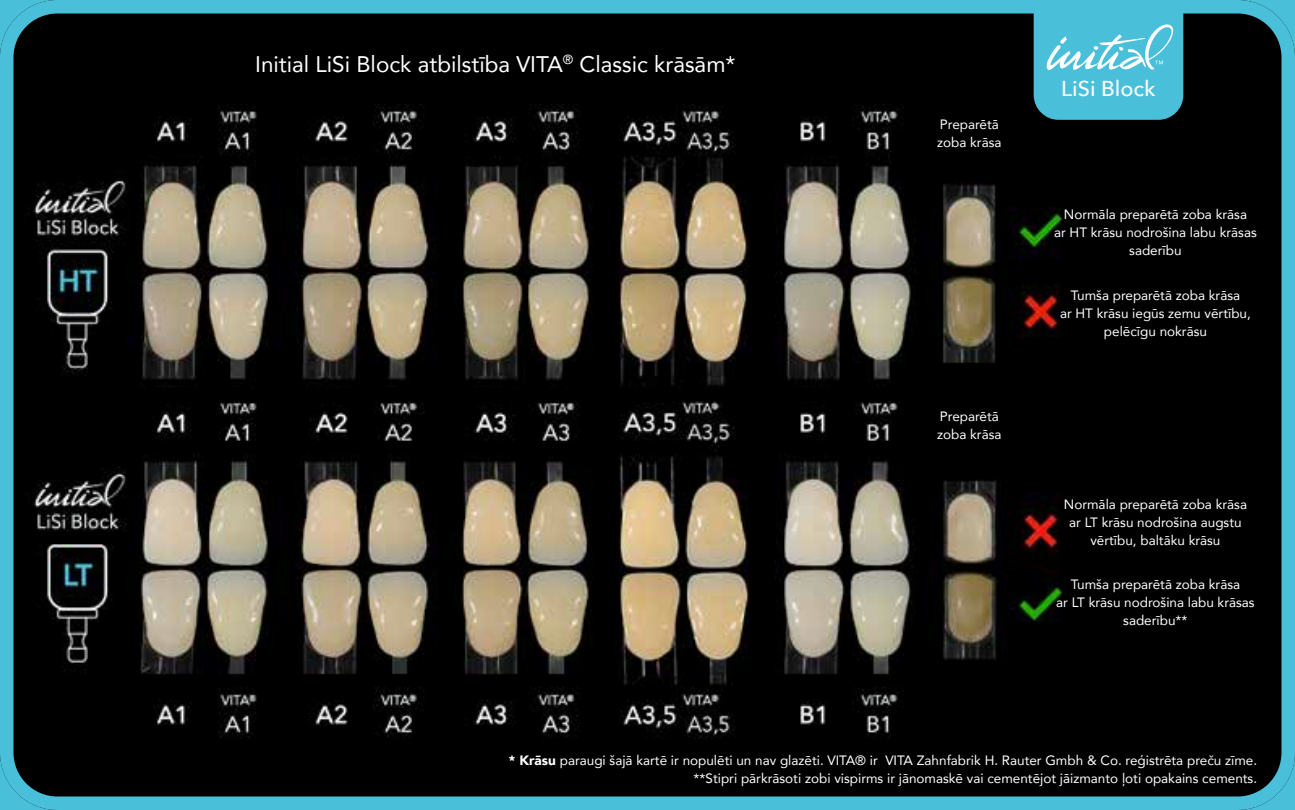
<style>
.page{position:relative;width:1295px;height:810px;background:#fff}
.page>*{position:absolute;margin:0;border:0;box-sizing:border-box;transform-origin:0 0}
.t1{font:22.5px "Avenir";color:#fff}
.t2{font:500 21.6px "Avenir Next";color:#fff}
.t3{font:13.5px/18px "Avenir";color:#fff;text-align:center}
.s1{font-weight:900}
</style>
<div class="page">
<img style="left:0;top:0;width:1295px;height:810px">
<div style="left:0;top:0;width:1295px;height:810px;border:14px solid #4abfda;border-radius:51px"></div>
<svg style="left:1033px;top:11px;width:150px;height:109px;background:#55bed7"></svg>
<h1 class="t1" style="left:255px;top:46px;width:482px">Initial LiSi Block atbilstība VITA<sup>®</sup> Classic krāsām*</h1>
<p class="t3" style="left:937px;top:115px;width:66px;text-align:left">Preparētā zoba krāsa</p>
<p class="t3" style="left:937px;top:407px;width:66px;text-align:left">Preparētā zoba krāsa</p>
<h2 class="t2" style="left:1061px;top:70px;width:96px">LiSi Block</h2>
<p class="t3" style="left:1054px;top:205px;width:204px">Normāla preparētā zoba krāsa<br>ar HT krāsu nodrošina labu krāsas saderību</p>
<p class="t3" style="left:1060px;top:286px;width:192px">Tumša preparētā zoba krāsa<br>ar HT krāsu iegūs zemu vērtību, pelēcīgu nokrāsu</p>
<p class="t3" style="left:1064px;top:495px;width:185px">Normāla preparētā zoba krāsa ar LT krāsu nodrošina augstu vērtību, baltāku krāsu</p>
<p class="t3" style="left:1056px;top:575px;width:200px">Tumša preparētā zoba krāsa<br>ar LT krāsu nodrošina labu krāsas saderību**</p>
<p class="t3" style="left:509px;top:751px;width:750px;text-align:right"><span class="s1">* Krāsu</span> paraugi šajā kartē ir nopulēti un nav glazēti. VITA® ir VITA Zahnfabrik H. Rauter Gmbh &amp; Co. reģistrēta preču zīme. **Stipri pārkrāsoti zobi vispirms ir jānomaskē vai cementējot jāizmanto ļoti opakains cements.</p>
</div>
